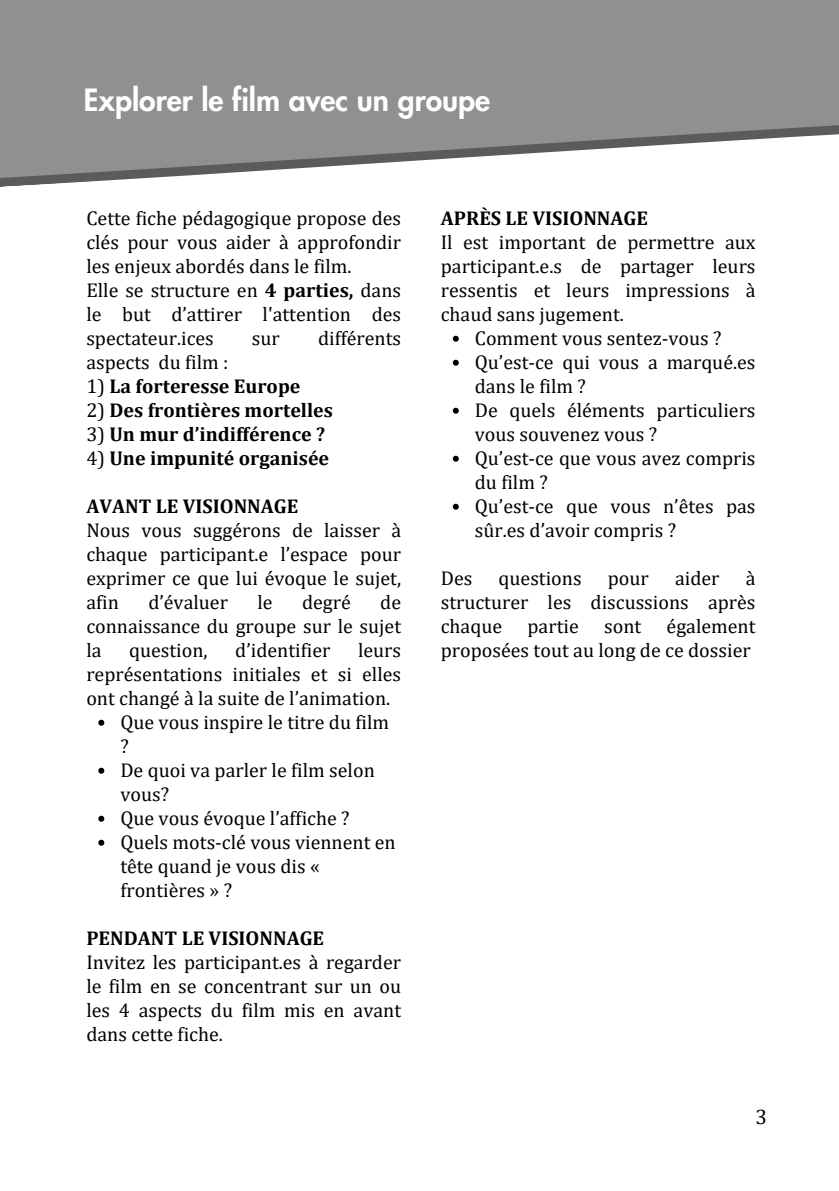
<style>
.page{position:relative;width:839px;height:1191px;background:#fff}
.page>*{position:absolute;margin:0;border:0;box-sizing:border-box;transform-origin:0 0}
.t1{font:800 30px "Futura LT Pro";color:#fefefe}
.t2{font:21px "Cambria";color:#000}
.t3{font:20px/24px "Cambria";color:#000;text-align:justify}
.t4{font:700 20px "Cambria";color:#000}
.s1{font-weight:700}
.s2{font-weight:400}
</style>
<div class="page">
<svg style="left:98px;top:720px;width:6px;height:6px"></svg>
<svg style="left:98px;top:768px;width:6px;height:6px"></svg>
<svg style="left:98px;top:816px;width:6px;height:6px"></svg>
<svg style="left:98px;top:840px;width:6px;height:6px"></svg>
<svg style="left:0;top:0;width:838px;height:187px;background:#9d9d9d"></svg>
<svg style="left:453px;top:336px;width:6px;height:6px"></svg>
<svg style="left:453px;top:360px;width:6px;height:6px"></svg>
<svg style="left:453px;top:408px;width:6px;height:6px"></svg>
<svg style="left:453px;top:456px;width:6px;height:6px"></svg>
<svg style="left:453px;top:504px;width:6px;height:6px"></svg>
<p class="t1" style="left:84px;top:86px;width:408px">Explorer le film avec un groupe</p>
<p class="t3" style="left:86px;top:205px;width:316px;text-align:left">Cette fiche pédagogique propose des clés pour vous aider à approfondir les enjeux abordés dans le film.<br>Elle se structure en <span class="s1">4 parties,</span> dans le but d’attirer l'attention des spectateur.ices</p>
<p class="t3" style="left:252px;top:325px;width:29px">sur</p>
<p class="t3" style="left:318px;top:325px;width:85px">différents</p>
<p class="t3" style="left:86px;top:349px;width:144px">aspects du film :</p>
<p class="t4" style="left:86px;top:374px;width:216px"><span class="s2">1)</span> La forteresse Europe</p>
<p class="t4" style="left:86px;top:398px;width:248px"><span class="s2">2)</span> Des frontières mortelles</p>
<p class="t4" style="left:86px;top:422px;width:240px"><span class="s2">3)</span> Un mur d’indifférence ?</p>
<p class="t4" style="left:86px;top:446px;width:244px"><span class="s2">4)</span> Une impunité organisée</p>
<p class="t4" style="left:86px;top:494px;width:213px">AVANT LE VISIONNAGE</p>
<p class="t3" style="left:86px;top:517px;width:316px">Nous vous suggérons de laisser à chaque participant.e l’espace pour exprimer ce que lui évoque le sujet, afin</p>
<p class="t3" style="left:86px;top:589px;width:316px;text-indent:294px">de connaissance du groupe sur le sujet la</p>
<p class="t3" style="left:148px;top:589px;width:81px">d’évaluer</p>
<p class="t3" style="left:257px;top:589px;width:17px">le</p>
<p class="t3" style="left:302px;top:589px;width:48px">degré</p>
<p class="t3" style="left:129px;top:637px;width:80px">question,</p>
<p class="t3" style="left:235px;top:637px;width:97px">d’identifier</p>
<p class="t3" style="left:358px;top:637px;width:45px">leurs</p>
<p class="t3" style="left:86px;top:661px;width:316px">représentations initiales et si elles</p>
<p class="t3" style="left:86px;top:685px;width:305px">ont changé à la suite de l’animation.</p>
<p class="t3" style="left:120px;top:709px;width:270px">Que vous inspire le titre du film</p>
<p class="t3" style="left:120px;top:733px;width:10px">?</p>
<p class="t3" style="left:120px;top:757px;width:256px">De quoi va parler le film selon</p>
<p class="t3" style="left:120px;top:781px;width:50px">vous?</p>
<p class="t3" style="left:120px;top:805px;width:231px">Que vous évoque l’affiche ?</p>
<p class="t3" style="left:120px;top:829px;width:277px">Quels mots-clé vous viennent en</p>
<p class="t3" style="left:120px;top:853px;width:201px">tête quand je vous dis «</p>
<p class="t3" style="left:120px;top:877px;width:113px">frontières » ?</p>
<p class="t4" style="left:86px;top:926px;width:239px">PENDANT LE VISIONNAGE</p>
<p class="t3" style="left:86px;top:949px;width:316px">Invitez les participant.es à regarder le film en se concentrant sur un ou les 4 aspects du film mis en avant dans cette fiche.</p>
<p class="t4" style="left:441px;top:206px;width:209px">APRÈS LE VISIONNAGE</p>
<p class="t3" style="left:441px;top:229px;width:316px">Il est important de permettre aux</p>
<p class="t3" style="left:441px;top:253px;width:316px">participant.e.s de partager leurs</p>
<p class="t3" style="left:441px;top:277px;width:315px">ressentis et leurs impressions à</p>
<p class="t3" style="left:441px;top:301px;width:185px">chaud sans jugement.</p>
<p class="t3" style="left:475px;top:325px;width:248px">Comment vous sentez-vous ?</p>
<p class="t3" style="left:475px;top:349px;width:282px">Qu’est-ce qui vous a marqué.es</p>
<p class="t3" style="left:475px;top:373px;width:113px">dans le film ?</p>
<p class="t3" style="left:475px;top:397px;width:282px">De quels éléments particuliers</p>
<p class="t3" style="left:475px;top:421px;width:184px">vous souvenez vous ?</p>
<p class="t3" style="left:475px;top:445px;width:282px">Qu’est-ce que vous avez compris</p>
<p class="t3" style="left:475px;top:469px;width:75px">du film ?</p>
<p class="t3" style="left:475px;top:493px;width:282px">Qu’est-ce que vous n’êtes pas</p>
<p class="t3" style="left:475px;top:517px;width:203px">sûr.es d’avoir compris ?</p>
<p class="t3" style="left:441px;top:565px;width:33px">Des</p>
<p class="t3" style="left:498px;top:565px;width:84px">questions</p>
<p class="t3" style="left:607px;top:565px;width:43px">pour</p>
<p class="t3" style="left:675px;top:565px;width:46px">aider</p>
<p class="t3" style="left:441px;top:565px;width:316px;text-indent:305px">à structurer les discussions après chaque</p>
<p class="t3" style="left:441px;top:613px;width:316px;text-align:right">également<br>proposées tout au long de ce dossier</p>
<p class="t3" style="left:527px;top:613px;width:53px">partie</p>
<p class="t3" style="left:604px;top:613px;width:39px">sont</p>
<p class="t2" style="left:755px;top:1104px;width:13px">3</p>
</div>
